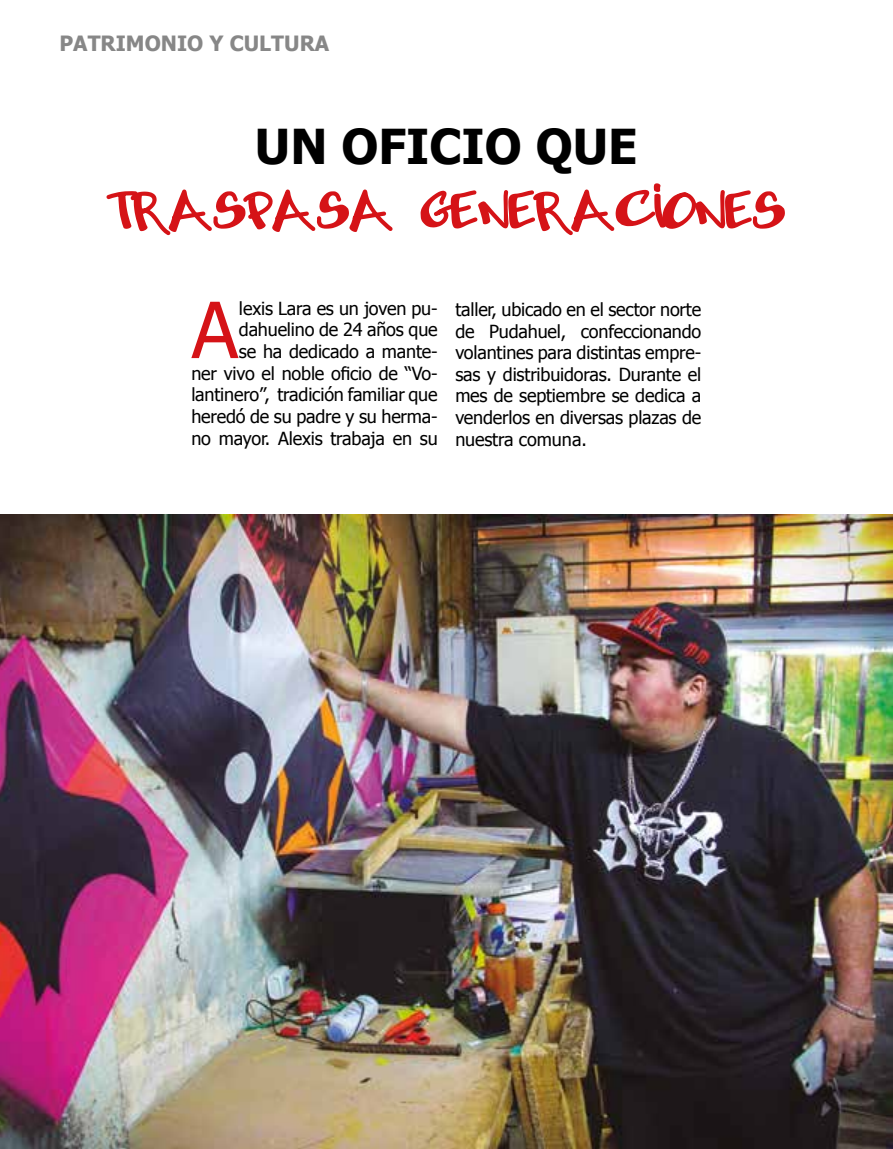
<style>
.page{position:relative;width:893px;height:1149px;background:#fff}
.page>*{position:absolute;margin:0;border:0;box-sizing:border-box;transform-origin:0 0}
.t1{font:77.4px "Tahoma";color:#d51317}
.t2{font:52.5px "Abuse";color:#d51317}
.t3{font:700 48px "Tahoma";color:#000}
.t4{font:700 21px "Tahoma";color:#878787}
.t5{font:18px/21.6px "Tahoma";letter-spacing:-.01em;color:#000;text-align:right}
</style>
<div class="page">
<img style="left:0;top:514px;width:893px;height:634px">
<p class="t4" style="left:60px;top:29px;width:271px">PATRIMONIO Y CULTURA</p>
<h3 class="t3" style="left:255px;top:113px;width:384px">UN OFICIO QUE</h3>
<h2 class="t2" style="left:108px;top:183px;width:677px">TRASPASA GENERACIONES</h2>
<p class="t5" style="left:191px;top:296px;width:248px">lexis Lara es un joven pu&shy;dahuelino de 24 años que<br>se ha dedicado a mante-<br>ner vivo el noble oficio de “Vo&shy;lantinero”, tradición familiar que heredó de su padre y su herma&shy;no mayor. Alexis trabaja en su</p>
<p class="t5" style="left:455px;top:297px;width:247px;text-align:justify">taller, ubicado en el sector norte de Pudahuel, confeccionando volantines para distintas empre&shy;sas y distribuidoras. Durante el mes de septiembre se dedica a venderlos en diversas plazas de nuestra comuna.</p>
<h1 class="t1" style="left:192px;top:278px;width:48px">A</h1>
</div>
